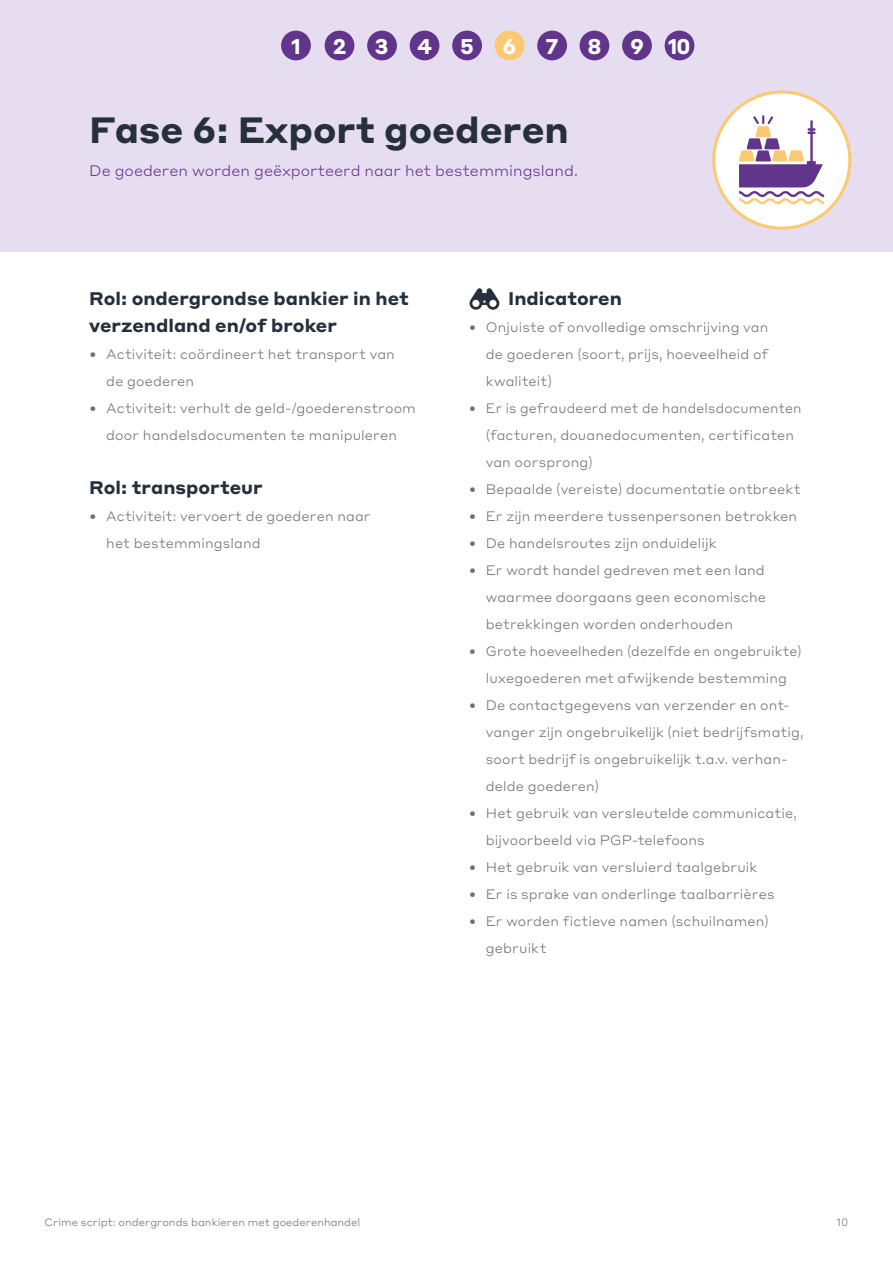
<style>
.page{position:relative;width:893px;height:1263px;background:#fff}
.page>*{position:absolute;margin:0;border:0;box-sizing:border-box;transform-origin:0 0}
.H1_donkergrijs_kleiner{font:700 36px "Styrene ALC";color:#25303b}
.H1_donkergrijs_kleiner-2{font:700 21px "Styrene ALC";color:#fff}
.H2_donker_grijs{font:700 18px/27px "Styrene ALC";color:#25303b}
.Intro_tekst_Paars_nog_kleiner{font:300 15px "Styrene ALC";color:#62358c}
.Bullits_body_tekst{font:300 13.5px/27px "Styrene ALC";letter-spacing:.01em;color:#706f6f}
.t1{font:300 10.5px "Styrene ALC";color:#706f6f}
</style>
<div class="page">
<div style="left:0;top:0;width:893px;height:251px;background:#e6def0"></div>
<svg style="left:470px;top:288px;width:29px;height:22px"></svg>
<div style="left:714px;top:92px;width:136px;height:136px;background:#fff;border-radius:50%"></div>
<div style="left:712px;top:91px;width:139px;height:139px;border:3px solid #fbc96f;border-radius:50%"></div>
<svg style="left:739px;top:115px;width:85px;height:89px"></svg>
<div style="left:537px;top:31px;width:30px;height:29px;background:#62358c;border-radius:50%"></div>
<div style="left:452px;top:31px;width:30px;height:29px;background:#62358c;border-radius:50%"></div>
<div style="left:410px;top:31px;width:29px;height:29px;background:#62358c;border-radius:50%"></div>
<div style="left:367px;top:31px;width:30px;height:29px;background:#62358c;border-radius:50%"></div>
<div style="left:325px;top:31px;width:29px;height:29px;background:#62358c;border-radius:50%"></div>
<div style="left:281px;top:31px;width:30px;height:29px;background:#62358c;border-radius:50%"></div>
<div style="left:665px;top:31px;width:29px;height:29px;background:#62358c;border-radius:50%"></div>
<div style="left:622px;top:31px;width:30px;height:29px;background:#62358c;border-radius:50%"></div>
<div style="left:580px;top:31px;width:29px;height:29px;background:#62358c;border-radius:50%"></div>
<div style="left:495px;top:31px;width:29px;height:29px;background:#fbc96f;border-radius:50%"></div>
<h2 class="H1_donkergrijs_kleiner-2" style="left:291px;top:28px;width:11px">1</h2>
<h2 class="H1_donkergrijs_kleiner-2" style="left:333px;top:28px;width:15px">2</h2>
<h2 class="H1_donkergrijs_kleiner-2" style="left:375px;top:28px;width:15px">3</h2>
<h2 class="H1_donkergrijs_kleiner-2" style="left:417px;top:28px;width:17px">4</h2>
<h2 class="H1_donkergrijs_kleiner-2" style="left:460px;top:28px;width:15px">5</h2>
<h1 class="H1_donkergrijs_kleiner-2" style="left:503px;top:28px;width:15px">6</h1>
<h2 class="H1_donkergrijs_kleiner-2" style="left:546px;top:28px;width:15px">7</h2>
<h2 class="H1_donkergrijs_kleiner-2" style="left:587px;top:28px;width:16px">8</h2>
<h2 class="H1_donkergrijs_kleiner-2" style="left:630px;top:28px;width:62px">9 10</h2>
<h1 class="H1_donkergrijs_kleiner" style="left:89px;top:100px;width:481px">Fase 6: Export goederen</h1>
<p class="Intro_tekst_Paars_nog_kleiner" style="left:89px;top:158px;width:490px">De goederen worden geëxporteerd naar het bestemmingsland.</p>
<h2 class="H2_donker_grijs" style="left:89px;top:284px;width:321px">Rol: ondergrondse bankier in het verzendland en/of broker</h2>
<p class="Bullits_body_tekst" style="left:106px;top:340px;width:290px;text-indent:-17px">• Activiteit: coördineert het transport van de goederen</p>
<p class="Bullits_body_tekst" style="left:89px;top:394px;width:328px;text-align:center">• Activiteit: verhult de geld-/goederenstroom door handelsdocumenten te manipuleren</p>
<h2 class="H2_donker_grijs" style="left:89px;top:473px;width:175px">Rol: transporteur</h2>
<p class="Bullits_body_tekst" style="left:106px;top:502px;width:266px;text-indent:-17px">• Activiteit: vervoert de goederen naar het bestemmingsland</p>
<h2 class="H2_donker_grijs" style="left:508px;top:284px;width:115px">Indicatoren</h2>
<p class="Bullits_body_tekst" style="left:486px;top:313px;width:284px;text-align:justify;text-indent:-17px">• Onjuiste of onvolledige omschrijving van de goederen (soort, prijs, hoeveelheid of kwaliteit)</p>
<p class="Bullits_body_tekst" style="left:486px;top:394px;width:317px;text-indent:-17px">• Er is gefraudeerd met de handelsdocumenten (facturen, douanedocumenten, certificaten van oorsprong)</p>
<p class="Bullits_body_tekst" style="left:469px;top:475px;width:333px">• Bepaalde (vereiste) documentatie ontbreekt</p>
<p class="Bullits_body_tekst" style="left:469px;top:502px;width:330px">• Er zijn meerdere tussenpersonen betrokken</p>
<p class="Bullits_body_tekst" style="left:469px;top:529px;width:249px">• De handelsroutes zijn onduidelijk</p>
<p class="Bullits_body_tekst" style="left:486px;top:556px;width:282px;text-align:justify;text-indent:-17px">• Er wordt handel gedreven met een land waarmee doorgaans geen economische betrekkingen worden onderhouden</p>
<p class="Bullits_body_tekst" style="left:469px;top:637px;width:334px;text-align:center">• Grote hoeveelheden (dezelfde en ongebruikte) luxegoederen met afwijkende bestemming</p>
<p class="Bullits_body_tekst" style="left:486px;top:691px;width:319px;text-indent:-17px">• De contactgegevens van verzender en ont&shy;vanger zijn ongebruikelijk (niet bedrijfsmatig, soort bedrijf is ongebruikelijk t.a.v. verhan&shy;delde goederen)</p>
<p class="Bullits_body_tekst" style="left:486px;top:799px;width:313px;text-indent:-17px">• Het gebruik van versleutelde communicatie, bijvoorbeeld via PGP-telefoons</p>
<p class="Bullits_body_tekst" style="left:469px;top:853px;width:290px">• Het gebruik van versluierd taalgebruik</p>
<p class="Bullits_body_tekst" style="left:469px;top:880px;width:307px">• Er is sprake van onderlinge taalbarrières</p>
<p class="Bullits_body_tekst" style="left:486px;top:907px;width:284px;text-indent:-17px">• Er worden fictieve namen (schuilnamen) gebruikt</p>
<p class="t1" style="left:45px;top:1214px;width:317px">Crime script: ondergronds bankieren met goederenhandel</p>
<p class="t1" style="left:837px;top:1214px;width:13px">10</p>
</div>
